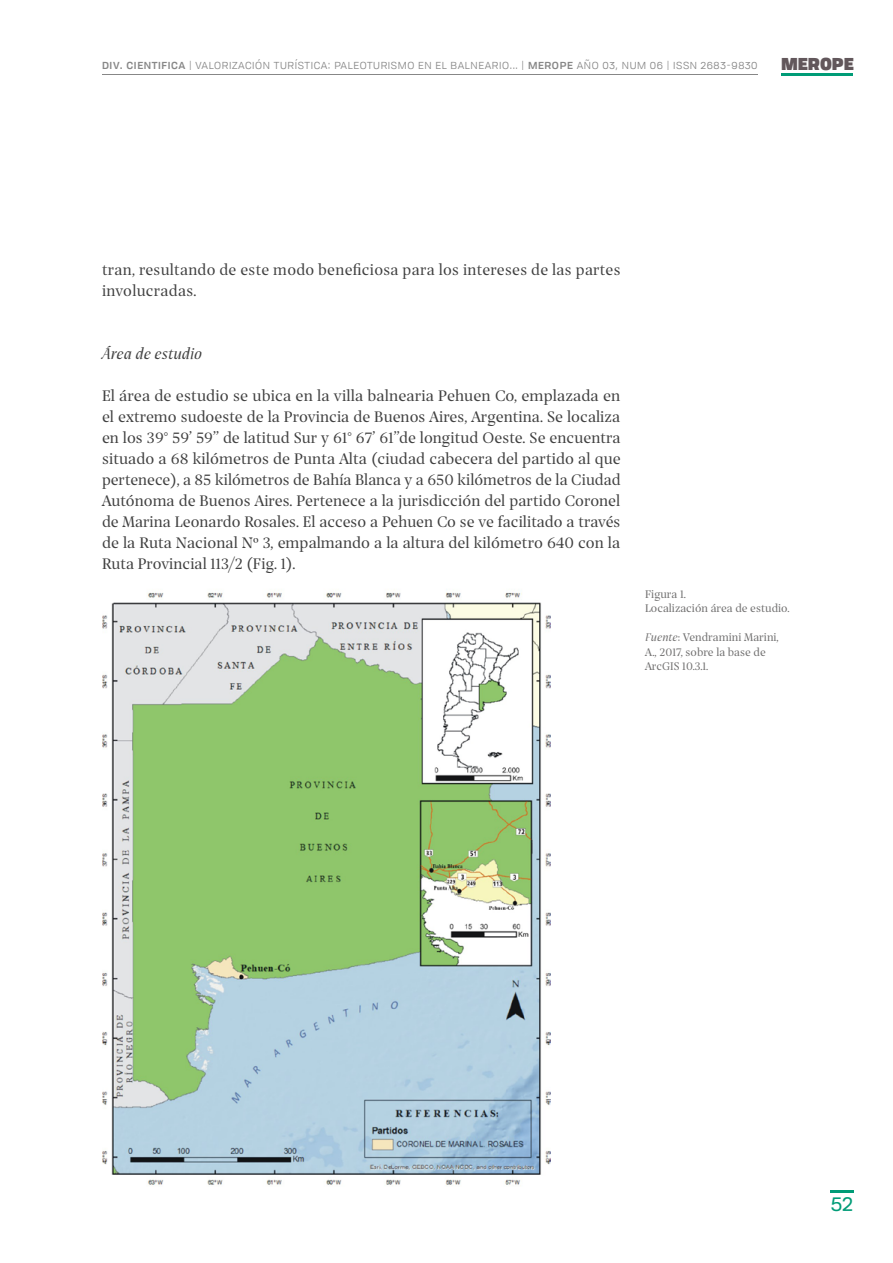
<style>
.page{position:relative;width:893px;height:1263px;background:#fff}
.page>*{position:absolute;margin:0;border:0;box-sizing:border-box;transform-origin:0 0}
.t1{font:19.5px "Tofino Personal";color:#009c77}
.t2{font:16.5px/21px "Prospectus M";letter-spacing:.01em;color:#404040}
.t3{font:italic 16.5px "Prospectus M";color:#404040}
.t4{font:900 16.5px "Tofino Personal";color:#62575b}
.t5{font:12px "Tofino Personal";letter-spacing:.05em;color:#878787}
.t6{font:12px/14.4px "Prospectus M";color:#706f6f}
.s1{font-weight:500}
.s2{font-style:italic}
</style>
<div class="page">
<hr style="left:830px;top:1190px;width:24px;height:2px;background:#009c77">
<hr style="left:782px;top:73px;width:71px;height:2px;background:#009c77">
<hr style="left:102px;top:74px;width:655px;height:1px;background:#878787">
<img style="left:102px;top:592px;width:449px;height:593px">
<p class="t5" style="left:102px;top:56px;width:657px"><span class="s1">DIV. CIENTIFICA</span> | VALORIZACIÓN TURÍSTICA: PALEOTURISMO EN EL BALNEARIO... | <span class="s1">MEROPE</span> AÑO 03, NUM 06 | ISSN 2683-9830</p>
<p class="t4" style="left:781px;top:49px;width:74px">MEROPE</p>
<p class="t2" style="left:102px;top:259px;width:520px">tran, resultando de este modo beneficiosa para los intereses de las partes involucradas.</p>
<p class="t3" style="left:102px;top:342px;width:102px">Área de estudio</p>
<p class="t2" style="left:102px;top:385px;width:520px;text-align:justify">El área de estudio se ubica en la villa balnearia Pehuen Co, emplazada en el extremo sudoeste de la Provincia de Buenos Aires, Argentina. Se localiza en los 39° 59’ 59’’ de latitud Sur y 61° 67’ 61’’de longitud Oeste. Se encuentra situado a 68 kilómetros de Punta Alta (ciudad cabecera del partido al que pertenece), a 85 kilómetros de Bahía Blanca y a 650 kilómetros de la Ciudad Autónoma de Buenos Aires. Pertenece a la jurisdicción del partido Coronel de Marina Leonardo Rosales. El acceso a Pehuen Co se ve facilitado a través de la Ruta Nacional Nº 3, empalmando a la altura del kilómetro 640 con la Ruta Provincial 113/2 (Fig. 1).</p>
<p class="t6" style="left:645px;top:586px;width:146px">Figura 1.<br>Localización área de estudio.</p>
<p class="t6" style="left:645px;top:630px;width:135px"><span class="s2">Fuente</span>: Vendramini Marini,<br>A., 2017, sobre la base de<br>ArcGIS 10.3.1.</p>
<p class="t1" style="left:831px;top:1189px;width:23px">52</p>
</div>
